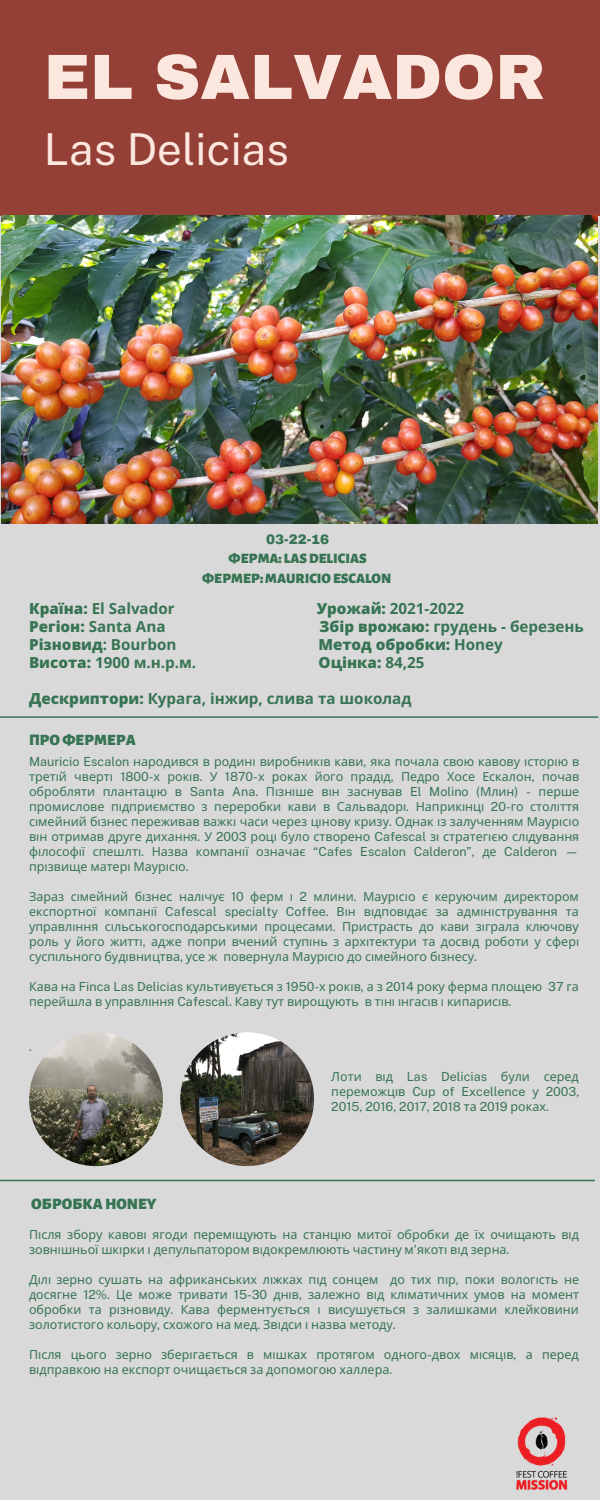
<style>
.page{position:relative;width:600px;height:1500px;background:#d9d9d9}
.page>*{position:absolute;margin:0;border:0;box-sizing:border-box;transform-origin:0 0}
.t1{font:900 64px "Archivo";color:#fce7de}
.t2{font:44px "Public Sans";color:#fce7de}
.t3{font:900 16px "Alegreya Sans";color:#377453}
.t4{font:900 15.9px "Alegreya Sans";color:#377453}
.t5{font:700 15.2px "Open Sans";color:#377453}
.t6{font:800 15.2px "Open Sans";color:#377453}
.t7{font:900 14.5px/20.2px "Alegreya Sans";color:#377453;text-align:center}
.t8{font:900 13.5px "Archivo";color:#377453}
.t9{font:12.5px/15px "Noto Sans";color:#377453}
.t10{font:12.5px/15px "Public Sans";color:#377453}
.s1{font-weight:800}
.s2{font-weight:700}
.s3{font-family:"Public Sans"}
.s4{font-family:"Noto Sans"}
</style>
<div class="page">
<div style="left:0;top:0;width:600px;height:216px;background:#944037"></div>
<hr style="left:0;top:716px;width:598px;height:2px;background:#377453">
<img style="left:516px;top:1417px;width:52px;height:73px">
<img style="left:2px;top:216px;width:596px;height:308px">
<img style="left:29px;top:1032px;width:134px;height:134px;border-radius:50%">
<img style="left:180px;top:1032px;width:134px;height:134px;border-radius:50%">
<hr style="left:0;top:1180px;width:594px;height:1px;background:#377453">
<h1 class="t1" style="left:44px;top:43px;width:503px">EL SALVADOR</h1>
<h2 class="t2" style="left:44px;top:123px;width:247px">Las Delicias</h2>
<p class="t8" style="left:266px;top:532px;width:65px">03-22-16</p>
<p class="t7" style="left:202px;top:549px;width:191px">ФЕРМА: LASDELICIAS<br>ФЕРМЕР:MAURICIOESCALON</p>
<p class="t5" style="left:29px;top:597px;width:147px"><span class="s1">Країна:</span> El Salvador</p>
<p class="t5" style="left:317px;top:597px;width:149px"><span class="s1">Урожай:</span> 2021-2022</p>
<p class="t5" style="left:29px;top:615px;width:138px"><span class="s1">Регіон:</span> Santa Ana</p>
<p class="t5" style="left:319px;top:615px;width:266px"><span class="s1">Збір врожаю:</span> грудень - березень</p>
<p class="t6" style="left:29px;top:633px;width:149px">Різновид<span class="s2">: Bourbon</span></p>
<p class="t6" style="left:318px;top:633px;width:186px">Метод обробки: <span class="s2">Honey</span></p>
<p class="t5" style="left:29px;top:651px;width:169px"><span class="s1">Висота:</span> 1900 м.н.р.м.</p>
<p class="t6" style="left:319px;top:651px;width:107px">Оцінка: <span class="s2">84,25</span></p>
<p class="t5" style="left:29px;top:687px;width:384px"><span class="s1">Дескриптори:</span> Курага, інжир, слива та шоколад</p>
<p class="t4" style="left:29px;top:732px;width:108px">ПРОФЕРМЕРА</p>
<p class="t9" style="left:29px;top:754px;width:552px;text-align:justify"><span class="s3">Mauricio Escalon</span> народився в родині виробникі в кави<span class="s3">,</span> яка почала свою кавову історі ю в треті й чверті <span class="s3">1800-</span>х рокі в<span class="s3">.</span> У <span class="s3">1870-</span>х роках його прадід<span class="s3">,</span> Педро Хосе Ескалон<span class="s3">,</span> почав обробляти плантаці ю в <span class="s3">Santa Ana.</span> Пізні ше ві н заснував <span class="s3">El Molino (</span>Млин<span class="s3">) -</span> перше промислове підприємство з переробки кави в Сальвадорі<span class="s3">.</span> Наприкі нці <span class="s3">20-</span>го століття сі мейний бізнес переживав важкі часи через ці нову кризу<span class="s3">.</span> Однак із залученням Маурісіо ві н отримав друге дихання<span class="s3">.</span> У <span class="s3">2003</span> році було створено <span class="s3">Cafescal</span> зі стратегі єю слідування філософії спешлті<span class="s3">.</span> Назва компанії означає <span class="s3">“Cafes Escalon Calderon”,</span> де <span class="s3">Calderon — </span>прізвище матері Маурісіо<span class="s3">.</span></p>
<p class="t9" style="left:29px;top:889px;width:551px">Зараз сі мейний бізнес налічує <span class="s3">10</span> ферм і <span class="s3">2</span> млини<span class="s3">.</span> Маурісіо є керуючим директором експортної компанії <span class="s3">Cafescal specialty Coffee.</span> Ві н відповідає за адмі ністрування та управлі ння сільськогосподарськими процесами<span class="s3">.</span> Пристрасть до кави зі грала ключову роль у його житті<span class="s3">,</span> адже попри вчений ступі нь з архітектури та досвід роботи у сфері суспільного буді вництва<span class="s3">,</span> усе ж повернула Маурісіо до сі мейного бізнесу<span class="s3">.</span></p>
<p class="t9" style="left:29px;top:979px;width:551px">Кава на <span class="s3">Finca Las Delicias</span> культивується з <span class="s3">1950-</span>х рокі в<span class="s3">,</span> а з <span class="s3">2014</span> року ферма площею <span class="s3">37</span> га перейшла в управлі ння <span class="s3">Cafescal.</span> Каву тут вирощують в ті ні і нгасі в і кипарисі в<span class="s3">.</span></p>
<p class="t10" style="left:29px;top:1039px;width:4px">.</p>
<p class="t9" style="left:331px;top:1069px;width:249px">Лоти від <span class="s3">Las Delicias</span> були серед</p>
<p class="t10" style="left:331px;top:1084px;width:250px"><span class="s4">переможці в</span> Cup of Excellence <span class="s4">у</span> 2003,<br>2015, 2016, 2017, 2018 <span class="s4">та</span> 2019 <span class="s4">роках</span>.</p>
<p class="t3" style="left:31px;top:1196px;width:127px">ОБРОБКАHONEY</p>
<p class="t9" style="left:29px;top:1226px;width:552px">Після збору кавові ягоди перемі щують на станці ю митої обробки де їх очищають від зовні шньої шкі рки і депульпатором відокремлюють частину м<span class="s3">'</span>якоті від зерна<span class="s3">.</span></p>
<p class="t9" style="left:29px;top:1271px;width:552px;text-align:justify">Ділі зерно сушать на африканських ліжках під сонцем до тих пі р<span class="s3">,</span> поки вологість не досягне <span class="s3">12%.</span> Це може тривати <span class="s3">15-30</span> дні в<span class="s3">,</span> залежно від клі матичних умов на момент обробки та різновиду<span class="s3">.</span> Кава ферментується і висушується з залишками клейковини золотистого кольору<span class="s3">,</span> схожого на мед<span class="s3">.</span> Звідси і назва методу<span class="s3">.</span></p>
<p class="t9" style="left:29px;top:1346px;width:551px">Після цього зерно збері гається в мі шках протягом одного<span class="s3">-</span>двох місяці в<span class="s3">,</span> а перед відправкою на експорт очищається за допомогою халлера<span class="s3">.</span></p>
</div>
